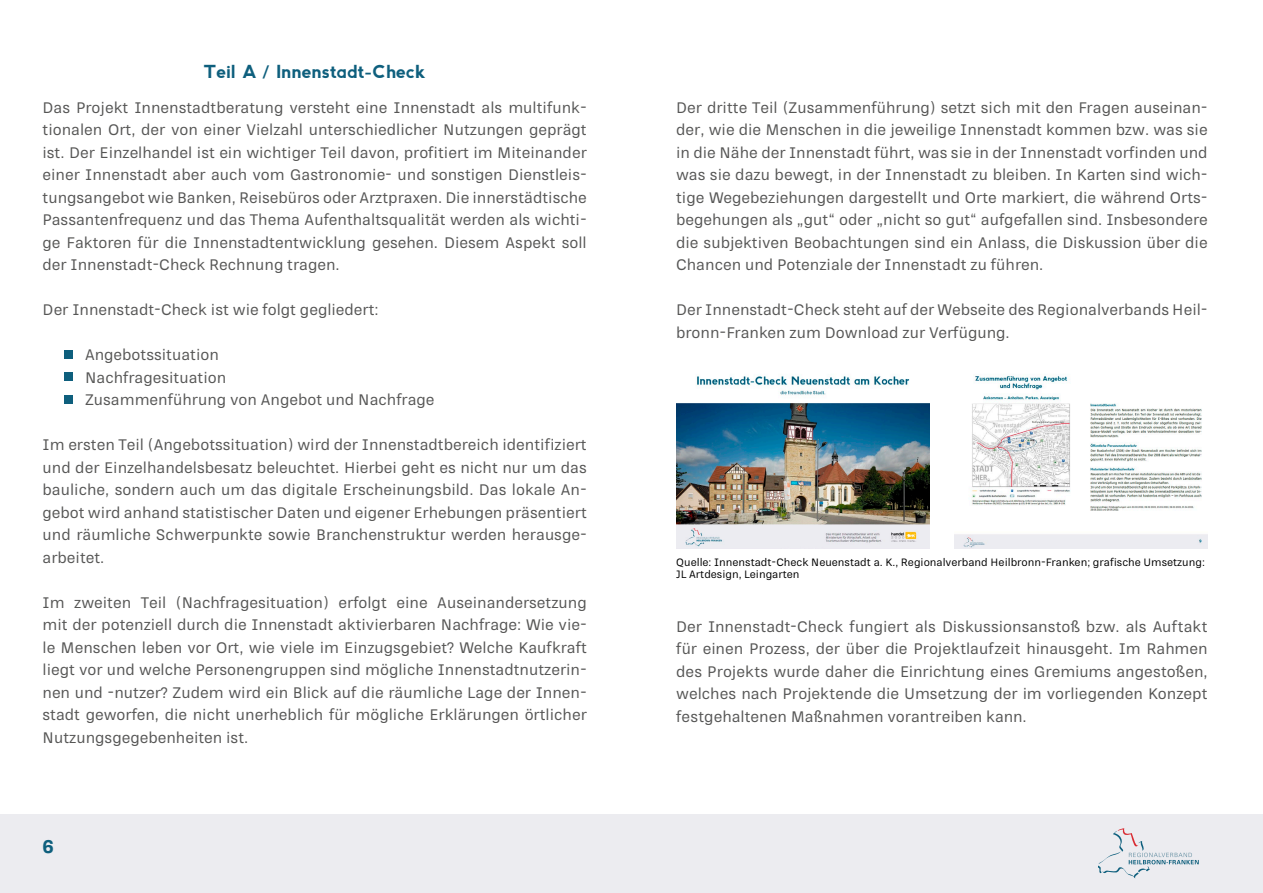
<style>
.page{position:relative;width:1263px;height:893px;background:#fff}
.page>*{position:absolute;margin:0;border:0;box-sizing:border-box;transform-origin:0 0}
.t1{font:18px "Abside";color:#0e5f7d}
.t2{font:900 18px "RNS Sisma";color:#0e5f7d}
.t3{font:500 15px/22.5px "RNS Sisma";color:#565655;text-align:justify}
.t4{font:500 10.5px/12.6px "RNS Sisma";color:#000}
</style>
<div class="page">
<div style="left:0;top:814px;width:1263px;height:79px;background:#ececf0"></div>
<svg style="left:1099px;top:828px;width:100px;height:50px"></svg>
<img style="left:954px;top:375px;width:254px;height:174px">
<img style="left:676px;top:376px;width:254px;height:173px">
<div style="left:64px;top:350px;width:8px;height:9px;background:#0e5f7d"></div>
<div style="left:64px;top:372px;width:8px;height:9px;background:#0e5f7d"></div>
<div style="left:64px;top:395px;width:8px;height:9px;background:#0e5f7d"></div>
<p class="t1" style="left:204px;top:60px;width:223px">Teil A / Innenstadt-Check</p>
<p class="t3" style="left:43px;top:96px;width:546px">Das Projekt Innenstadtberatung versteht eine Innenstadt als multifunk&shy;tionalen Ort, der von einer Vielzahl unterschiedlicher Nutzungen geprägt ist. Der Einzelhandel ist ein wichtiger Teil davon, profitiert im Miteinander einer Innenstadt aber auch vom Gastronomie- und sonstigen Dienstleis&shy;tungsangebot wie Banken, Reisebüros oder Arztpraxen. Die innerstädtische Passantenfrequenz und das Thema Aufenthaltsqualität werden als wichti&shy;ge Faktoren für die Innenstadtentwicklung gesehen. Diesem Aspekt soll der Innenstadt-Check Rechnung tragen.</p>
<p class="t3" style="left:43px;top:299px;width:338px">Der Innenstadt-Check ist wie folgt gegliedert:</p>
<p class="t3" style="left:85px;top:344px;width:351px;text-align:left">Angebotssituation<br>Nachfragesituation<br>Zusammenführung von Angebot und Nachfrage</p>
<p class="t3" style="left:43px;top:434px;width:546px">Im ersten Teil (Angebotssituation) wird der Innenstadtbereich identifiziert und der Einzelhandelsbesatz beleuchtet. Hierbei geht es nicht nur um das bauliche, sondern auch um das digitale Erscheinungsbild. Das lokale An&shy;gebot wird anhand statistischer Daten und eigener Erhebungen präsentiert und räumliche Schwerpunkte sowie Branchenstruktur werden herausge&shy;arbeitet.</p>
<p class="t3" style="left:43px;top:591px;width:546px">Im zweiten Teil (Nachfragesituation) erfolgt eine Auseinandersetzung mit der potenziell durch die Innenstadt aktivierbaren Nachfrage: Wie vie&shy;le Menschen leben vor Ort, wie viele im Einzugsgebiet? Welche Kaufkraft liegt vor und welche Personengruppen sind mögliche Innenstadtnutzerin&shy;nen und -nutzer? Zudem wird ein Blick auf die räumliche Lage der Innen&shy;stadt geworfen, die nicht unerheblich für mögliche Erklärungen örtlicher Nutzungsgegebenheiten ist.</p>
<p class="t2" style="left:43px;top:835px;width:13px">6</p>
<p class="t3" style="left:676px;top:96px;width:533px">Der dritte Teil (Zusammenführung) setzt sich mit den Fragen auseinan&shy;der, wie die Menschen in die jeweilige Innenstadt kommen bzw. was sie in die Nähe der Innenstadt führt, was sie in der Innenstadt vorfinden und was sie dazu bewegt, in der Innenstadt zu bleiben. In Karten sind wich&shy;tige Wegebeziehungen dargestellt und Orte markiert, die während Orts&shy;begehungen als „gut“ oder „nicht so gut“ aufgefallen sind. Insbesondere die subjektiven Beobachtungen sind ein Anlass, die Diskussion über die Chancen und Potenziale der Innenstadt zu führen.</p>
<p class="t3" style="left:676px;top:299px;width:533px">Der Innenstadt-Check steht auf der Webseite des Regionalverbands Heil&shy;bronn-Franken zum Download zur Verfügung.</p>
<p class="t4" style="left:676px;top:556px;width:530px">Quelle: Innenstadt-Check Neuenstadt a. K., Regionalverband Heilbronn-Franken; grafische Umsetzung:<br>JL Artdesign, Leingarten</p>
<p class="t3" style="left:676px;top:615px;width:533px">Der Innenstadt-Check fungiert als Diskussionsanstoß bzw. als Auftakt für einen Prozess, der über die Projektlaufzeit hinausgeht. Im Rahmen des Projekts wurde daher die Einrichtung eines Gremiums angestoßen, welches nach Projektende die Umsetzung der im vorliegenden Konzept festgehaltenen Maßnahmen vorantreiben kann.</p>
</div>
